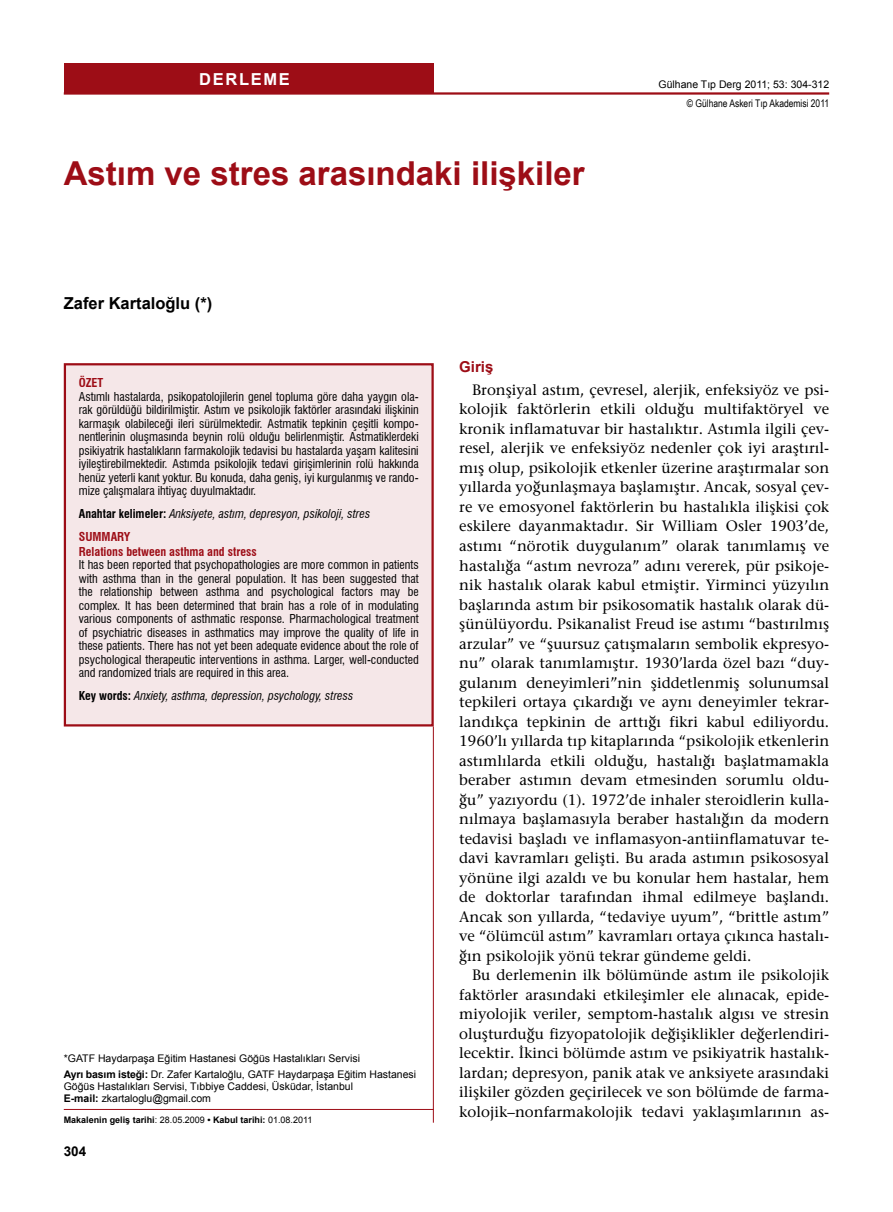
<style>
.page{position:relative;width:893px;height:1212px;background:#fff}
.page>*{position:absolute;margin:0;border:0;box-sizing:border-box;transform-origin:0 0}
.t1{font:700 33px "Arial";color:#9d0d16}
.t2{font:700 16.5px "Arial";color:#000}
.t3{font:700 16.5px "Arial";letter-spacing:.1em;color:#fff}
.t4{font:15px/19.5px "Stone Serif";color:#000;text-align:justify}
.t5{font:700 15px "Arial";color:#9d0d16}
.t6{font:700 13.5px "Arial";color:#000}
.t7{font:condensed 12px/13.5px "Swiss 721 BT";color:#000;text-align:justify}
.t8{font:italic condensed 12px/23px "Swiss 721 BT";color:#000}
.t9{font:700 condensed 12px "Swiss 721 BT";color:#9d0d16}
.t10{font:10.5px/16.2px "Arial";color:#000}
.t11{font:10.5px "Arial Narrow";color:#000}
.t12{font:700 9px "Arial";color:#000}
.s1{font-weight:700;font-style:normal}
.s2{font-weight:700;font-style:normal;color:#9d0d16}
.s3{font-weight:700}
.s4{font-weight:400}
</style>
<div class="page">
<hr style="left:64px;top:92px;width:765px;height:3px;background:#9d0d16">
<div style="left:64px;top:63px;width:370px;height:30px;background:#9d0d16"></div>
<div style="left:65px;top:364px;width:368px;height:361px;background:#f5e7e8"></div>
<div style="left:64px;top:363px;width:370px;height:363px;border:2px solid #9d0d16"></div>
<hr style="left:433px;top:726px;width:1px;height:397px;background:#9d0d16">
<hr style="left:64px;top:1109px;width:370px;height:1px;background:#9d0d16">
<p class="t3" style="left:199px;top:68px;width:92px">DERLEME</p>
<h1 class="t1" style="left:64px;top:152px;width:522px">Astım ve stres arasındaki ilişkiler</h1>
<p class="t2" style="left:64px;top:293px;width:150px">Zafer Kartaloğlu (*)</p>
<p class="t10" style="left:658px;top:76px;width:172px">Gülhane Tıp Derg 2011; 53: 304-312</p>
<p class="t11" style="left:687px;top:95px;width:144px">© Gülhane Askeri Tıp Akademisi 2011</p>
<p class="t9" style="left:79px;top:376px;width:26px">ÖZET</p>
<p class="t7" style="left:79px;top:390px;width:341px">Astımlı hastalarda, psikopatolojilerin genel topluma göre daha yaygın ola&shy;rak görüldüğü bildirilmiştir. Astım ve psikolojik faktörler arasındaki ilişkinin karmaşık olabileceği ileri sürülmektedir. Astmatik tepkinin çeşitli kompo&shy;nentlerinin oluşmasında beynin rolü olduğu belirlenmiştir. Astmatiklerdeki psikiyatrik hastalıkların farmakolojik tedavisi bu hastalarda yaşam kalitesini iyileştirebilmektedir. Astımda psikolojik tedavi girişimlerinin rolü hakkında henüz yeterli kanıt yoktur. Bu konuda, daha geniş, iyi kurgulanmış ve rando&shy;mize çalışmalara ihtiyaç duyulmaktadır.</p>
<p class="t8" style="left:79px;top:502px;width:293px"><span class="s1">Anahtar kelimeler:</span> Anksiyete, astım, depresyon, psikoloji, stres<br><span class="s2">SUMMARY</span></p>
<p class="t9" style="left:79px;top:544px;width:179px">Relations between asthma and stress</p>
<p class="t7" style="left:79px;top:558px;width:341px">It has been reported that psychopathologies are more common in patients with asthma than in the general population. It has been suggested that the relationship between asthma and psychological factors may be complex. It has been determined that brain has a role of in modulating various components of asthmatic response. Pharmachological treatment of psychiatric diseases in asthmatics may improve the quality of life in these patients. There has not yet been adequate evidence about the role of psychological therapeutic interventions in asthma. Larger, well-conducted and randomized trials are required in this area.</p>
<p class="t8" style="left:79px;top:684px;width:276px"><span class="s1">Key words:</span> Anxiety, asthma, depression, psychology, stress</p>
<p class="t10" style="left:64px;top:1050px;width:354px">*GATF Haydarpaşa Eğitim Hastanesi Göğüs Hastalıkları Servisi<br><span class="s3">Ayrı basım isteği:</span> Dr. Zafer Kartaloğlu, GATF Haydarpaşa Eğitim Hastanesi</p>
<p class="t10" style="left:64px;top:1080px;width:291px;line-height:12px">Göğüs Hastalıkları Servisi, Tıbbiye Caddesi, Üsküdar, İstanbul<br><span class="s3">E-mail:</span> zkartaloglu@gmail.com</p>
<p class="t12" style="left:64px;top:1113px;width:250px">Makalenin geliş tarihi<span class="s4">: 28.05.2009</span> • Kabul tarihi: <span class="s4">01.08.2011</span></p>
<p class="t6" style="left:64px;top:1142px;width:24px">304</p>
<p class="t5" style="left:459px;top:357px;width:36px">Giriş</p>
<p class="t4" style="left:459px;top:380px;width:371px;text-indent:13px">Bronşiyal astım, çevresel, alerjik, enfeksiyöz ve psi&shy;kolojik faktörlerin etkili olduğu multifaktöryel ve kronik inflamatuvar bir hastalıktır. Astımla ilgili çev&shy;resel, alerjik ve enfeksiyöz nedenler çok iyi araştırıl&shy;mış olup, psikolojik etkenler üzerine araştırmalar son yıllarda yoğunlaşmaya başlamıştır. Ancak, sosyal çev&shy;re ve emosyonel faktörlerin bu hastalıkla ilişkisi çok eskilere dayanmaktadır. Sir William Osler 1903’de, astımı “nörotik duygulanım” olarak tanımlamış ve hastalığa “astım nevroza” adını vererek, pür psikoje&shy;nik hastalık olarak kabul etmiştir. Yirminci yüzyılın başlarında astım bir psikosomatik hastalık olarak dü&shy;şünülüyordu. Psikanalist Freud ise astımı “bastırılmış arzular” ve “şuursuz çatışmaların sembolik ekpresyo&shy;nu” olarak tanımlamıştır. 1930’larda özel bazı “duy&shy;gulanım deneyimleri”nin şiddetlenmiş solunumsal tepkileri ortaya çıkardığı ve aynı deneyimler tekrar&shy;landıkça tepkinin de arttığı fikri kabul ediliyordu.<br>1960’lı yıllarda tıp kitaplarında “psikolojik etkenlerin astımlılarda etkili olduğu, hastalığı başlatmamakla beraber astımın devam etmesinden sorumlu oldu&shy;ğu” yazıyordu (1). 1972’de inhaler steroidlerin kulla&shy;nılmaya başlamasıyla beraber hastalığın da modern tedavisi başladı ve inflamasyon-antiinflamatuvar te&shy;davi kavramları gelişti. Bu arada astımın psikososyal yönüne ilgi azaldı ve bu konular hem hastalar, hem de doktorlar tarafından ihmal edilmeye başlandı.<br>Ancak son yıllarda, “tedaviye uyum”, “brittle astım” ve “ölümcül astım” kavramları ortaya çıkınca hastalı&shy;ğın psikolojik yönü tekrar gündeme geldi.</p>
<p class="t4" style="left:459px;top:965px;width:371px;text-indent:13px">Bu derlemenin ilk bölümünde astım ile psikolojik faktörler arasındaki etkileşimler ele alınacak, epide&shy;miyolojik veriler, semptom-hastalık algısı ve stresin oluşturduğu fizyopatolojik değişiklikler değerlendiri&shy;lecektir. İkinci bölümde astım ve psikiyatrik hastalık&shy;lardan; depresyon, panik atak ve anksiyete arasındaki ilişkiler gözden geçirilecek ve son bölümde de farma&shy;kolojik–nonfarmakolojik tedavi yaklaşımlarının as-</p>
</div>
